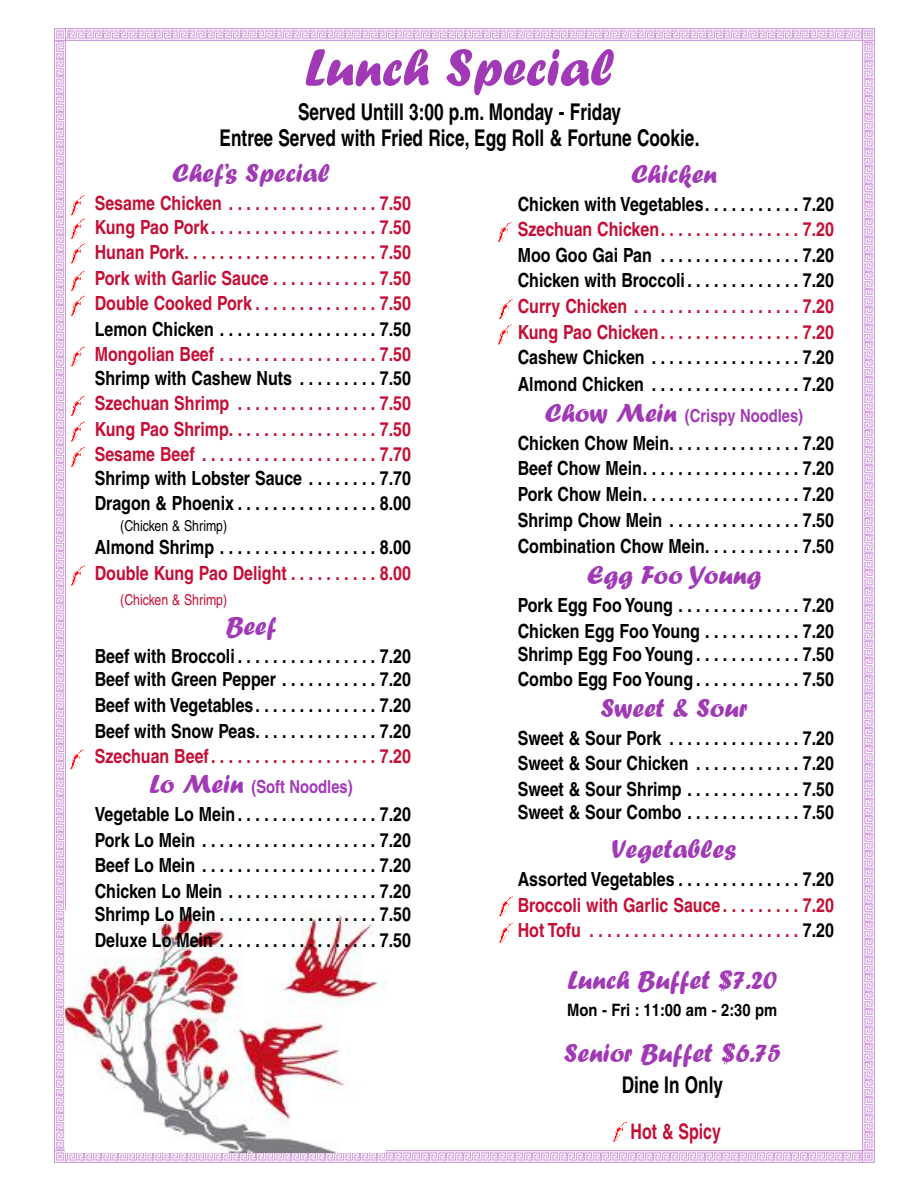
<style>
.page{position:relative;width:918px;height:1188px;background:#fff}
.page>*{position:absolute;margin:0;border:0;box-sizing:border-box;transform-origin:0 0}
.t1{font:54px "Forte";color:#a139b6}
.t2{font:27px "Forte";color:#a139b6}
.t3{font:700 condensed 23.1px/25.7px "Helvetica";color:#000;text-align:center;scale:.91 1}
.t4{font:700 condensed 21.45px "Helvetica";color:#c50f36;scale:.91 1}
.t5{font:700 condensed 19.5px/25.5px "Helvetica";color:#000}
.t6{font:700 condensed 19.5px/25.5px "Helvetica";color:#c50f36}
.t7{font:700 condensed 18px "Helvetica";color:#a139b6}
.t8{font:700 condensed 17.1px "Helvetica";color:#000;scale:1.05 1}
.t9{font:condensed 15px "Helvetica";color:#000}
.t10{font:condensed 15px "Helvetica";color:#c50f36}
.s1{font-family:"Forte";font-weight:400;font-stretch:normal;font-size:27px}
.s2{color:#000}
</style>
<div class="page">
<svg style="left:54px;top:29px;width:15px;height:12px"></svg>
<img style="left:69px;top:29px;width:794px;height:12px">
<svg style="left:863px;top:29px;width:12px;height:15px"></svg>
<img style="left:863px;top:44px;width:12px;height:1106px">
<svg style="left:860px;top:1150px;width:15px;height:12px"></svg>
<img style="left:66px;top:1150px;width:794px;height:12px">
<svg style="left:54px;top:1147px;width:12px;height:15px"></svg>
<img style="left:54px;top:41px;width:12px;height:1106px">
<img style="left:65px;top:911px;width:321px;height:242px">
<img style="left:497px;top:222px;width:15px;height:20px">
<img style="left:499px;top:299px;width:14px;height:20px">
<img style="left:497px;top:324px;width:15px;height:21px">
<img style="left:499px;top:896px;width:14px;height:20px">
<img style="left:499px;top:923px;width:14px;height:20px">
<img style="left:70px;top:749px;width:14px;height:20px">
<img style="left:70px;top:565px;width:15px;height:21px">
<img style="left:70px;top:447px;width:15px;height:20px">
<img style="left:70px;top:421px;width:15px;height:21px">
<img style="left:70px;top:396px;width:15px;height:20px">
<img style="left:70px;top:346px;width:15px;height:21px">
<img style="left:71px;top:296px;width:14px;height:20px">
<img style="left:70px;top:271px;width:15px;height:20px">
<img style="left:70px;top:243px;width:15px;height:21px">
<img style="left:70px;top:219px;width:15px;height:20px">
<img style="left:71px;top:195px;width:14px;height:20px">
<img style="left:613px;top:1122px;width:14px;height:20px">
<h1 class="t1" style="left:305px;top:38px;width:311px">Lunch Special</h1>
<p class="t3" style="left:220px;top:101px;width:529px">Served Untill 3:00 p.m. Monday - Friday<br>Entree Served with Fried Rice, Egg Roll &amp; Fortune Cookie.</p>
<h2 class="t2" style="left:631px;top:159px;width:88px">Chicken</h2>
<p class="t5" style="left:518px;top:193px;width:318px">Chicken with Vegetables. . . . . . . . . . . 7.20</p>
<p class="t6" style="left:518px;top:219px;width:318px">Szechuan Chicken. . . . . . . . . . . . . . . . 7.20</p>
<p class="t5" style="left:518px;top:244px;width:318px">Moo Goo Gai Pan . . . . . . . . . . . . . . . . 7.20<br>Chicken with Broccoli . . . . . . . . . . . . . 7.20</p>
<p class="t6" style="left:518px;top:295px;width:318px">Curry Chicken . . . . . . . . . . . . . . . . . . . 7.20<br>Kung Pao Chicken. . . . . . . . . . . . . . . . 7.20</p>
<p class="t5" style="left:518px;top:346px;width:318px;line-height:27px">Cashew Chicken . . . . . . . . . . . . . . . . . 7.20<br>Almond Chicken . . . . . . . . . . . . . . . . . 7.20</p>
<p class="t7" style="left:545px;top:409px;width:260px"><span class="s1">Chow Mein</span> (Crispy Noodles)</p>
<p class="t5" style="left:518px;top:432px;width:318px;line-height:26px;text-align:justify">Chicken Chow Mein. . . . . . . . . . . . . . . 7.20<br>Beef Chow Mein. . . . . . . . . . . . . . . . . . 7.20<br>Pork Chow Mein. . . . . . . . . . . . . . . . . . 7.20<br>Shrimp Chow Mein . . . . . . . . . . . . . . . 7.50<br>Combination Chow Mein. . . . . . . . . . . 7.50</p>
<h2 class="t2" style="left:587px;top:560px;width:176px">Egg Foo Young</h2>
<p class="t5" style="left:518px;top:595px;width:318px">Pork Egg Foo Young . . . . . . . . . . . . . . 7.20<br>Chicken Egg Foo Young . . . . . . . . . . . 7.20</p>
<p class="t5" style="left:518px;top:644px;width:318px;line-height:24.8px">Shrimp Egg Foo Young . . . . . . . . . . . . 7.50<br>Combo Egg Foo Young . . . . . . . . . . . . 7.50</p>
<h2 class="t2" style="left:600px;top:693px;width:149px">Sweet &amp; Sour</h2>
<p class="t5" style="left:518px;top:727px;width:318px;text-align:justify">Sweet &amp; Sour Pork . . . . . . . . . . . . . . . 7.20<br>Sweet &amp; Sour Chicken . . . . . . . . . . . . 7.20<br>Sweet &amp; Sour Shrimp . . . . . . . . . . . . . 7.50</p>
<p class="t5" style="left:518px;top:802px;width:318px">Sweet &amp; Sour Combo . . . . . . . . . . . . . 7.50</p>
<h2 class="t2" style="left:612px;top:834px;width:126px">Vegetables</h2>
<p class="t5" style="left:518px;top:868px;width:318px">Assorted Vegetables . . . . . . . . . . . . . . 7.20</p>
<p class="t6" style="left:518px;top:894px;width:318px">Broccoli with Garlic Sauce . . . . . . . . . 7.20<br>Hot Tofu . . . . . . . . . . . . . . . . . . . . . . . . <span class="s2">7.20</span></p>
<h2 class="t2" style="left:172px;top:158px;width:159px">Chef’s Special</h2>
<p class="t6" style="left:95px;top:194px;width:318px;line-height:23.4px">Sesame Chicken . . . . . . . . . . . . . . . . . 7.50<br>Kung Pao Pork . . . . . . . . . . . . . . . . . . . 7.50</p>
<p class="t6" style="left:95px;top:241px;width:318px;text-align:justify">Hunan Pork. . . . . . . . . . . . . . . . . . . . . . 7.50<br>Pork with Garlic Sauce . . . . . . . . . . . . 7.50<br>Double Cooked Pork . . . . . . . . . . . . . . 7.50</p>
<p class="t5" style="left:95px;top:318px;width:318px">Lemon Chicken . . . . . . . . . . . . . . . . . . 7.50</p>
<p class="t6" style="left:95px;top:344px;width:318px">Mongolian Beef . . . . . . . . . . . . . . . . . . 7.50</p>
<p class="t5" style="left:95px;top:367px;width:318px">Shrimp with Cashew Nuts . . . . . . . . . 7.50</p>
<p class="t6" style="left:95px;top:393px;width:318px;text-align:justify">Szechuan Shrimp . . . . . . . . . . . . . . . . 7.50<br>Kung Pao Shrimp. . . . . . . . . . . . . . . . . 7.50<br>Sesame Beef . . . . . . . . . . . . . . . . . . . . 7.70</p>
<p class="t5" style="left:95px;top:467px;width:318px">Shrimp with Lobster Sauce . . . . . . . . 7.70<br>Dragon &amp; Phoenix . . . . . . . . . . . . . . . . 8.00</p>
<p class="t9" style="left:120px;top:520px;width:108px">(Chicken &amp; Shrimp)</p>
<p class="t5" style="left:95px;top:536px;width:318px">Almond Shrimp . . . . . . . . . . . . . . . . . . 8.00</p>
<p class="t6" style="left:95px;top:562px;width:318px">Double Kung Pao Delight . . . . . . . . . . 8.00</p>
<p class="t10" style="left:120px;top:594px;width:108px">(Chicken &amp; Shrimp)</p>
<h2 class="t2" style="left:226px;top:611px;width:52px">Beef</h2>
<p class="t5" style="left:95px;top:646px;width:318px;line-height:23.4px">Beef with Broccoli . . . . . . . . . . . . . . . . 7.20<br>Beef with Green Pepper . . . . . . . . . . . 7.20</p>
<p class="t5" style="left:95px;top:694px;width:318px">Beef with Vegetables. . . . . . . . . . . . . . 7.20<br>Beef with Snow Peas. . . . . . . . . . . . . . 7.20</p>
<p class="t6" style="left:95px;top:745px;width:318px">Szechuan Beef. . . . . . . . . . . . . . . . . . . 7.20</p>
<p class="t7" style="left:149px;top:780px;width:205px"><span class="s1">Lo Mein</span> (Soft Noodles)</p>
<p class="t5" style="left:95px;top:803px;width:318px;text-align:justify">Vegetable Lo Mein . . . . . . . . . . . . . . . . 7.20<br>Pork Lo Mein . . . . . . . . . . . . . . . . . . . . 7.20<br>Beef Lo Mein . . . . . . . . . . . . . . . . . . . . 7.20<br>Chicken Lo Mein . . . . . . . . . . . . . . . . . 7.20</p>
<p class="t5" style="left:95px;top:903px;width:318px">Shrimp Lo Mein . . . . . . . . . . . . . . . . . . 7.50<br>Deluxe Lo Mein . . . . . . . . . . . . . . . . . . 7.50</p>
<h2 class="t2" style="left:567px;top:966px;width:211px">Lunch Buffet $7.20</h2>
<p class="t8" style="left:567px;top:1004px;width:202px">Mon - Fri : 11:00 am - 2:30 pm</p>
<h2 class="t2" style="left:564px;top:1038px;width:218px">Senior Buffet $6.75</h2>
<p class="t3" style="left:622px;top:1074px;width:113px">Dine In Only</p>
<p class="t4" style="left:630px;top:1123px;width:101px">Hot &amp; Spicy</p>
</div>
